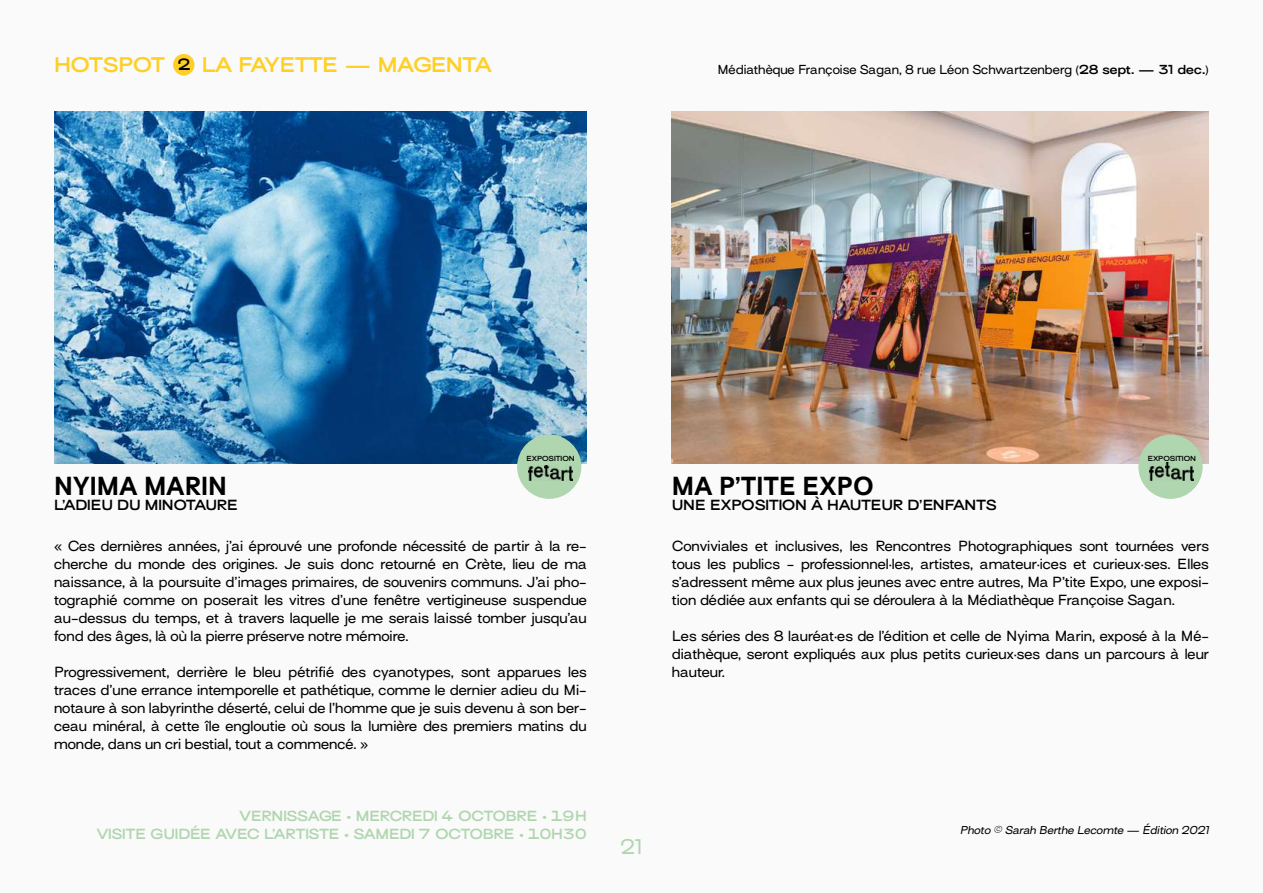
<style>
.page{position:relative;width:1263px;height:893px;background:#fafafa}
.page>*{position:absolute;margin:0;border:0;box-sizing:border-box;transform-origin:0 0}
.t1{font:700 24px "Surt";color:#000}
.t2{font:600 expanded 19.5px "Surt";letter-spacing:-.015em;color:#ffcf24}
.t3{font:19.5px "Surt Regular Exp.";color:#b0d6af}
.t4{font:600 expanded 15px "Surt";color:#000}
.t5{font:13.5px/18px "Surt Regular Exp.";color:#000;text-align:justify}
.t6{font:600 expanded 13.5px/18px "Surt";color:#b0d6af;text-align:right}
.t7{font:600 expanded 13.5px "Surt";color:#000}
.t8{font:12px "Surt Regular Exp.";color:#000}
.t9{font:italic 10.5px "Surt Regular Exp.";color:#000}
.t10{font:600 expanded 6.75px "Surt";color:#000}
.s1{font-family:"Surt";font-weight:600;font-stretch:expanded}
</style>
<div class="page">
<img style="left:54px;top:111px;width:533px;height:352px">
<div style="left:173px;top:54px;width:21px;height:21px;background:#ffcf26;border-radius:50%"></div>
<img style="left:672px;top:111px;width:536px;height:352px">
<div style="left:517px;top:435px;width:64px;height:64px;background:#b0d6af;border-radius:50%"></div>
<img style="left:528px;top:465px;width:45px;height:15px">
<div style="left:1138px;top:435px;width:65px;height:64px;background:#b0d6af;border-radius:50%"></div>
<img style="left:1150px;top:463px;width:44px;height:17px">
<h2 class="t2" style="left:54px;top:52px;width:113px">HOTSPOT</h2>
<h2 class="t2" style="left:202px;top:52px;width:291px">LA FAYETTE — MAGENTA</h2>
<p class="t4" style="left:178px;top:55px;width:15px">2</p>
<p class="t8" style="left:717px;top:61px;width:493px">Médiathèque Françoise Sagan, 8 rue Léon Schwartzenberg (<span class="s1">28 sept. — 31 dec.</span>)</p>
<p class="t10" style="left:526px;top:455px;width:50px">EXPOSITION</p>
<p class="t10" style="left:1148px;top:455px;width:50px">EXPOSITION</p>
<h1 class="t1" style="left:54px;top:471px;width:174px">NYIMA MARIN</h1>
<p class="t7" style="left:54px;top:497px;width:186px">L’ADIEU DU MINOTAURE</p>
<p class="t5" style="left:54px;top:538px;width:534px">« Ces dernières années, j’ai éprouvé une profonde nécessité de partir à la re&shy;cherche du monde des origines. Je suis donc retourné en Crète, lieu de ma naissance, à la poursuite d’images primaires, de souvenirs communs. J’ai pho&shy;tographié comme on poserait les vitres d’une fenêtre vertigineuse suspendue au-dessus du temps, et à travers laquelle je me serais laissé tomber jusqu’au fond des âges, là où la pierre préserve notre mémoire.</p>
<p class="t5" style="left:54px;top:664px;width:534px">Progressivement, derrière le bleu pétrifié des cyanotypes, sont apparues les traces d’une errance intemporelle et pathétique, comme le dernier adieu du Mi&shy;notaure à son labyrinthe déserté, celui de l’homme que je suis devenu à son ber&shy;ceau minéral, à cette île engloutie où sous la lumière des premiers matins du monde, dans un cri bestial, tout a commencé. »</p>
<p class="t6" style="left:97px;top:808px;width:492px">VERNISSAGE • MERCREDI 4 OCTOBRE • 19H<br>VISITE GUIDÉE AVEC L’ARTISTE • SAMEDI 7 OCTOBRE • 10H30</p>
<h1 class="t1" style="left:672px;top:471px;width:203px">MA P’TITE EXPO</h1>
<p class="t7" style="left:672px;top:497px;width:326px">UNE EXPOSITION À HAUTEUR D’ENFANTS</p>
<p class="t5" style="left:672px;top:538px;width:539px">Conviviales et inclusives, les Rencontres Photographiques sont tournées vers tous les publics - professionnel·les, artistes, amateur·ices et curieux·ses. Elles s’adressent même aux plus jeunes avec entre autres, Ma P’tite Expo, une exposi&shy;tion dédiée aux enfants qui se déroulera à la Médiathèque Françoise Sagan.</p>
<p class="t5" style="left:672px;top:628px;width:539px">Les séries des 8 lauréat·es de l’édition et celle de Nyima Marin, exposé à la Mé&shy;diathèque, seront expliqués aux plus petits curieux·ses dans un parcours à leur hauteur.</p>
<h2 class="t3" style="left:620px;top:834px;width:24px">21</h2>
<p class="t9" style="left:960px;top:823px;width:254px">Photo © Sarah Berthe Lecomte — Édition 2021</p>
</div>
